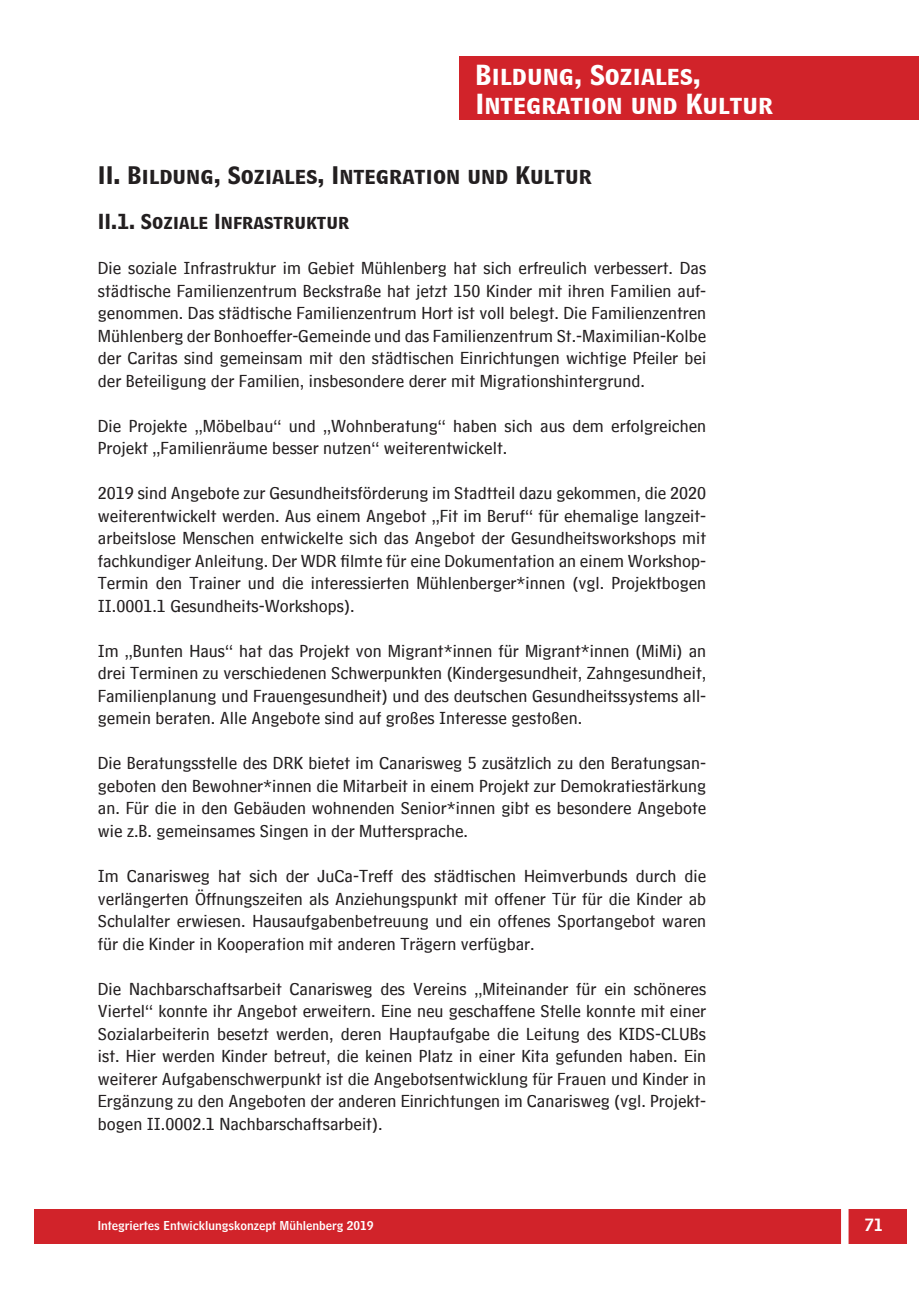
<style>
.page{position:relative;width:919px;height:1289px;background:#fff}
.page>*{position:absolute;margin:0;border:0;box-sizing:border-box;transform-origin:0 0}
.t1{font:24px/28.8px "HM Big Caps";color:#fff}
.Überschrift_Großbuch{font:21px "HM Big Caps";color:#231f20}
.Fließtext{font:18px/22.5px "HM Text";color:#231f20;text-align:justify}
.Unterüberschrift_Gro{font:18px "HM Big Caps";color:#231f20}
.t2{font:16.5px "HM Headline";color:#fff}
.t3{font:12px "HM Headline";color:#fff}
</style>
<div class="page">
<div style="left:459px;top:56px;width:459px;height:64px;background:#d1232a"></div>
<div style="left:34px;top:1209px;width:872px;height:34px;background:#d1232a"></div>
<div style="left:841px;top:1204px;width:7px;height:42px;background:#fff"></div>
<h1 class="t1" style="left:475px;top:58px;width:299px">Bildung, Soziales,<br>Integration und Kultur</h1>
<p class="Überschrift_Großbuch" style="left:98px;top:158px;width:495px">II. Bildung, Soziales, Integration und Kultur</p>
<p class="Unterüberschrift_Gro" style="left:98px;top:207px;width:253px">II.1. Soziale Infrastruktur</p>
<p class="Fließtext" style="left:98px;top:254px;width:610px">Die soziale Infrastruktur im Gebiet Mühlenberg hat sich erfreulich verbessert. Das städtische Familienzentrum Beckstraße hat jetzt 150 Kinder mit ihren Familien auf&shy;genommen. Das städtische Familienzentrum Hort ist voll belegt. Die Familienzentren Mühlenberg der Bonhoeffer-Gemeinde und das Familienzentrum St.-Maximilian-Kolbe der Caritas sind gemeinsam mit den städtischen Einrichtungen wichtige Pfeiler bei der Beteiligung der Familien, insbesondere derer mit Migrationshintergrund.</p>
<p class="Fließtext" style="left:98px;top:411px;width:610px">Die Projekte „Möbelbau“ und „Wohnberatung“ haben sich aus dem erfolgreichen<br>Projekt „Familienräume besser nutzen“ weiterentwickelt.</p>
<p class="Fließtext" style="left:98px;top:479px;width:610px">2019 sind Angebote zur Gesundheitsförderung im Stadtteil dazu gekommen, die 2020 weiterentwickelt werden. Aus einem Angebot „Fit im Beruf“ für ehemalige langzeit&shy;arbeitslose Menschen entwickelte sich das Angebot der Gesundheitsworkshops mit fachkundiger Anleitung. Der WDR filmte für eine Dokumentation an einem Workshop-Termin den Trainer und die interessierten Mühlenberger*innen (vgl. Projektbogen II.0001.1 Gesundheits-Workshops).</p>
<p class="Fließtext" style="left:98px;top:636px;width:610px">Im „Bunten Haus“ hat das Projekt von Migrant*innen für Migrant*innen (MiMi) an drei Terminen zu verschiedenen Schwerpunkten (Kindergesundheit, Zahngesundheit, Familienplanung und Frauengesundheit) und des deutschen Gesundheitssystems all&shy;gemein beraten. Alle Angebote sind auf großes Interesse gestoßen.</p>
<p class="Fließtext" style="left:98px;top:749px;width:610px">Die Beratungsstelle des DRK bietet im Canarisweg 5 zusätzlich zu den Beratungsan&shy;geboten den Bewohner*innen die Mitarbeit in einem Projekt zur Demokratiestärkung an. Für die in den Gebäuden wohnenden Senior*innen gibt es besondere Angebote wie z.B. gemeinsames Singen in der Muttersprache.</p>
<p class="Fließtext" style="left:98px;top:861px;width:610px">Im Canarisweg hat sich der JuCa-Treff des städtischen Heimverbunds durch die verlängerten Öffnungszeiten als Anziehungspunkt mit offener Tür für die Kinder ab Schulalter erwiesen. Hausaufgabenbetreuung und ein offenes Sportangebot waren für die Kinder in Kooperation mit anderen Trägern verfügbar.</p>
<p class="Fließtext" style="left:98px;top:974px;width:610px">Die Nachbarschaftsarbeit Canarisweg des Vereins „Miteinander für ein schöneres Viertel“ konnte ihr Angebot erweitern. Eine neu geschaffene Stelle konnte mit einer Sozialarbeiterin besetzt werden, deren Hauptaufgabe die Leitung des KIDS-CLUBs ist. Hier werden Kinder betreut, die keinen Platz in einer Kita gefunden haben. Ein weiterer Aufgabenschwerpunkt ist die Angebotsentwicklung für Frauen und Kinder in Ergänzung zu den Angeboten der anderen Einrichtungen im Canarisweg (vgl. Projekt&shy;bogen II.0002.1 Nachbarschaftsarbeit).</p>
<p class="t3" style="left:98px;top:1215px;width:277px">Integriertes Entwicklungskonzept Mühlenberg 2019</p>
<p class="t2" style="left:864px;top:1210px;width:20px">71</p>
</div>
